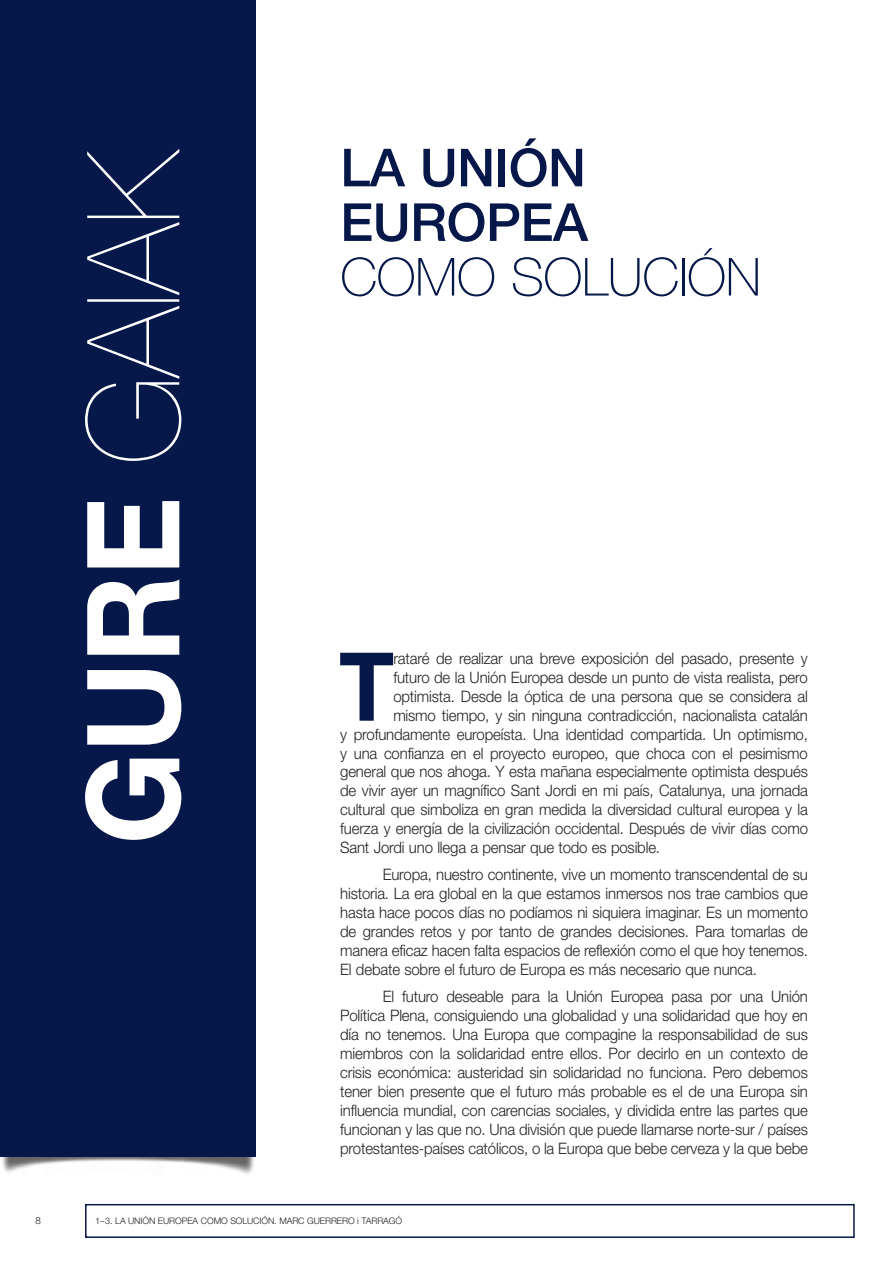
<style>
.page{position:relative;width:893px;height:1263px;background:#fff}
.page>*{position:absolute;margin:0;border:0;box-sizing:border-box;transform-origin:0 0}
.TEXTO_CAPITULAR{font:700 95.1px "Helvetica Neue LT Std";color:#06184a;scale:.95 1}
.t1{font:500 52.5px/54.6px "Helvetica Neue LT Std";letter-spacing:-.01em;color:#06184a}
.TEXTO_COMUN{font:300 15.75px/18.9px "Helvetica Neue LT Std";letter-spacing:-.01em;color:#231f20;text-align:justify;scale:.95 1}
.TEXTO_CAPITULAR-2{font:300 15.75px "Helvetica Neue LT Std";letter-spacing:-.01em;color:#231f20;scale:.95 1}
.t2{font:300 9.75px "Helvetica Neue LT Std";color:#231f20}
.ARRIBA{font:300 9px "Helvetica Neue LT Std";letter-spacing:-.01em;color:#231f20}
.s1{font-weight:100}
</style>
<div class="page">
<img style="left:2px;top:1157px;width:252px;height:17px">
<div style="left:0;top:0;width:255px;height:1157px;background:#06184a"></div>
<svg style="left:85px;top:149px;width:96px;height:312px"></svg>
<svg style="left:85px;top:501px;width:96px;height:339px"></svg>
<div style="left:85px;top:1204px;width:770px;height:34px;border:2px solid #06184a"></div>
<p class="t1" style="left:340px;top:140px;width:422px">LA UNIÓN<br>EUROPEA<br><span class="s1">COMO SOLUCIÓN</span></p>
<p class="TEXTO_CAPITULAR" style="left:339px;top:628px;width:60px">T</p>
<p class="TEXTO_CAPITULAR-2" style="left:393px;top:649px;width:438px">rataré de realizar una breve exposición del pasado, presente y</p>
<p class="TEXTO_CAPITULAR-2" style="left:393px;top:668px;width:438px">futuro de la Unión Europea desde un punto de vista realista, pero</p>
<p class="TEXTO_CAPITULAR-2" style="left:393px;top:686px;width:438px">optimista. Desde la óptica de una persona que se considera al</p>
<p class="TEXTO_CAPITULAR-2" style="left:393px;top:705px;width:438px">mismo tiempo, y sin ninguna contradicción, nacionalista catalán</p>
<p class="TEXTO_CAPITULAR-2" style="left:340px;top:724px;width:494px">y profundamente europeísta. Una identidad compartida. Un optimismo,</p>
<p class="TEXTO_CAPITULAR-2" style="left:340px;top:743px;width:494px">y una confianza en el proyecto europeo, que choca con el pesimismo</p>
<p class="TEXTO_CAPITULAR-2" style="left:340px;top:762px;width:494px">general que nos ahoga. Y esta mañana especialmente optimista después</p>
<p class="TEXTO_CAPITULAR-2" style="left:340px;top:781px;width:494px">de vivir ayer un magnífico Sant Jordi en mi país, Catalunya, una jornada</p>
<p class="TEXTO_CAPITULAR-2" style="left:340px;top:800px;width:494px">cultural que simboliza en gran medida la diversidad cultural europea y la</p>
<p class="TEXTO_CAPITULAR-2" style="left:340px;top:819px;width:494px">fuerza y energía de la civilización occidental. Después de vivir días como</p>
<p class="TEXTO_CAPITULAR-2" style="left:340px;top:838px;width:338px">Sant Jordi uno llega a pensar que todo es posible.</p>
<p class="TEXTO_COMUN" style="left:340px;top:865px;width:494px;text-indent:43px">Europa, nuestro continente, vive un momento transcendental de su historia. La era global en la que estamos inmersos nos trae cambios que hasta hace pocos días no podíamos ni siquiera imaginar. Es un momento de grandes retos y por tanto de grandes decisiones. Para tomarlas de manera eficaz hacen falta espacios de reflexión como el que hoy tenemos.<br>El debate sobre el futuro de Europa es más necesario que nunca.</p>
<p class="TEXTO_COMUN" style="left:340px;top:987px;width:494px;text-indent:43px">El futuro deseable para la Unión Europea pasa por una Unión Política Plena, consiguiendo una globalidad y una solidaridad que hoy en día no tenemos. Una Europa que compagine la responsabilidad de sus miembros con la solidaridad entre ellos. Por decirlo en un contexto de crisis económica: austeridad sin solidaridad no funciona. Pero debemos tener bien presente que el futuro más probable es el de una Europa sin influencia mundial, con carencias sociales, y dividida entre las partes que funcionan y las que no. Una división que puede llamarse norte-sur / países protestantes-países católicos, o la Europa que bebe cerveza y la que bebe</p>
<p class="t2" style="left:36px;top:1215px;width:7px">8</p>
<p class="ARRIBA" style="left:95px;top:1215px;width:309px">1~3. LA UNIÓN EUROPEA COMO SOLUCIÓN. MARC GUERRERO i TARRAGÓ</p>
</div>
